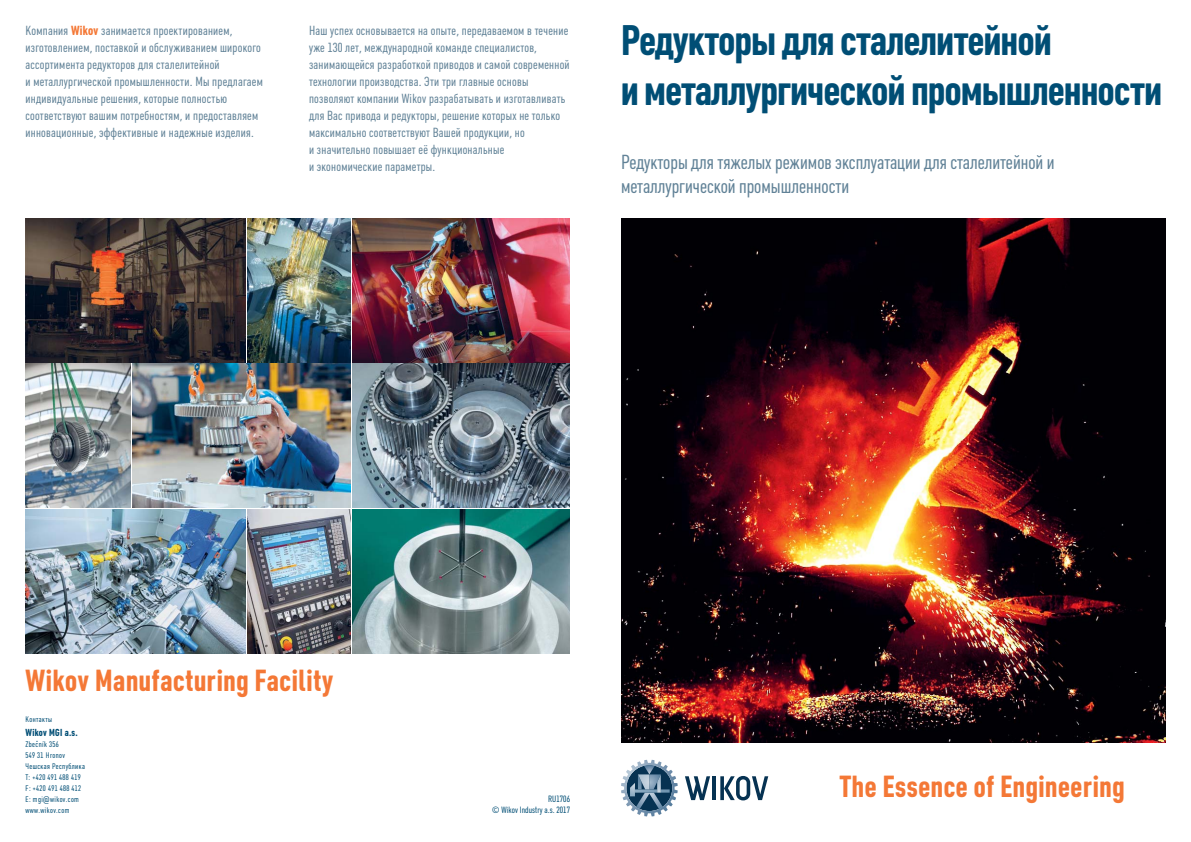
<style>
.page{position:relative;width:1191px;height:842px;background:#fff}
.page>*{position:absolute;margin:0;border:0;box-sizing:border-box;transform-origin:0 0}
.t1{font:700 42px/50px "Plumb Cond";letter-spacing:-.01em;color:#004e75}
.t2{font:700 30px "Plumb Cond";letter-spacing:.02em;color:#f47836}
.t3{font:20px/24px "Plumb Cond";color:#618297}
.t4{font:13px/17px "Plumb Cond";letter-spacing:.02em;color:#618297}
.t5{font:700 10px "Plumb Cond";letter-spacing:.03em;color:#004e75}
.t6{font:9px/11px "Plumb Cond";letter-spacing:.01em;color:#004e75;text-align:right}
.t7{font:8px/11px "Plumb Cond";letter-spacing:.05em;color:#004e75}
.s1{font-weight:700;color:#f47836}
</style>
<div class="page">
<img style="left:621px;top:218px;width:544px;height:525px">
<img style="left:26px;top:218px;width:544px;height:144px">
<img style="left:26px;top:364px;width:544px;height:289px">
<svg style="left:685px;top:776px;width:25px;height:24px"></svg>
<hr style="left:712px;top:776px;width:4px;height:24px;background:#063252">
<svg style="left:720px;top:776px;width:48px;height:24px"></svg>
<svg style="left:621px;top:760px;width:56px;height:56px"></svg>
<p class="t4" style="left:26px;top:23px;width:239px">Компания <span class="s1">Wikov</span> занимается проектированием, изготовлением, поставкой и обслуживанием широкого ассортимента редукторов для сталелитейной<br>и металлургической промышленности. Мы предлагаем индивидуальные решения, которые полностью соответствуют вашим потребностям, и предоставляем инновационные, эффективные и надежные изделия.</p>
<p class="t4" style="left:309px;top:23px;width:262px">Наш успех основывается на опыте, передаваемом в течение уже 130 лет, международной команде специалистов, занимающейся разработкой приводов и самой современной технологии производства. Эти три главные основы позволяют компании Wikov разрабатывать и изготавливать для Вас привода и редукторы, решение которых не только максимально соответствуют Вашей продукции, но<br>и значительно повышает её функциональные<br>и экономические параметры.</p>
<h1 class="t1" style="left:621px;top:21px;width:542px">Редукторы для сталелитейной<br>и металлургической промышленности</h1>
<h3 class="t3" style="left:621px;top:152px;width:435px">Редукторы для тяжелых режимов эксплуатации для сталелитейной и металлургической промышленности</h3>
<h2 class="t2" style="left:26px;top:670px;width:309px">Wikov Manufacturing Facility</h2>
<p class="t7" style="left:26px;top:714px;width:28px">Контакты</p>
<p class="t5" style="left:26px;top:728px;width:54px">Wikov MGI a.s.</p>
<p class="t7" style="left:26px;top:739px;width:61px">Zbecník 356<br>549 31 Hronov<br>Чешская Республика<br>T: +420 491 488 419<br>F: +420 491 488 412<br>E: mgi@wikov.com www.wikov.com</p>
<p class="t6" style="left:492px;top:794px;width:80px">RU1706<br>© Wikov Industry a.s. 2017</p>
<h2 class="t2" style="left:839px;top:775px;width:287px">The Essence of Engineering</h2>
</div>
